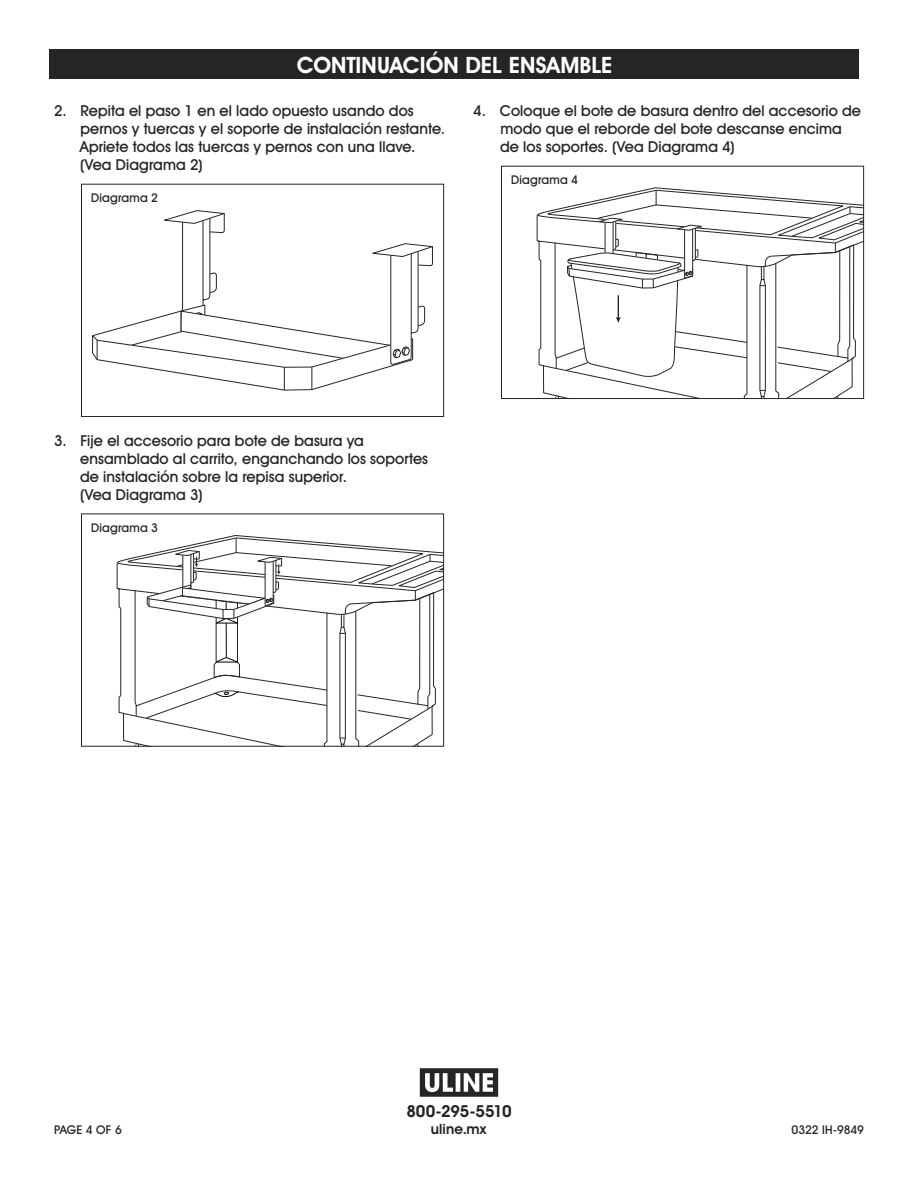
<style>
.page{position:relative;width:918px;height:1188px;background:#fff}
.page>*{position:absolute;margin:0;border:0;box-sizing:border-box;transform-origin:0 0}
.t1{font:700 22.5px "Uline Two Knine";letter-spacing:.005em;color:#fff}
.t2{font:700 16.5px "Uline Two Knine";letter-spacing:-.015em;color:#252525}
.t3{font:15px/18px "Uline Two Knine";letter-spacing:.005em;color:#252525}
.t4{font:700 14.25px "Uline Two Knine";letter-spacing:.01em;color:#252525}
.t5{font:12px "Uline Two Knine";letter-spacing:.015em;color:#252525}
.t6{font:12px "Uline Two Knine";letter-spacing:-.01em;color:#252525}
</style>
<div class="page">
<svg style="left:92px;top:210px;width:341px;height:181px"></svg>
<div style="left:81px;top:184px;width:363px;height:233px;border:1px solid #252525"></div>
<svg style="left:117px;top:535px;width:325px;height:210px"></svg>
<div style="left:81px;top:514px;width:363px;height:233px;border:1px solid #252525"></div>
<svg style="left:537px;top:187px;width:325px;height:210px"></svg>
<div style="left:501px;top:166px;width:363px;height:233px;border:1px solid #252525"></div>
<div style="left:50px;top:50px;width:810px;height:30px;background:#252525"></div>
<svg style="left:420px;top:1068px;width:78px;height:29px"></svg>
<h1 class="t1" style="left:297px;top:51px;width:317px">CONTINUACIÓN DEL ENSAMBLE</h1>
<p class="t3" style="left:80px;top:101px;width:367px;text-indent:-26px">2. Repita el paso 1 en el lado opuesto usando dos pernos y tuercas y el soporte de instalación restante.<br>Apriete todos las tuercas y pernos con una llave. (Vea Diagrama 2)</p>
<p class="t5" style="left:91px;top:190px;width:68px">Diagrama 2</p>
<p class="t3" style="left:500px;top:101px;width:362px;text-indent:-27px">4. Coloque el bote de basura dentro del accesorio de modo que el reborde del bote descanse encima de los soportes. (Vea Diagrama 4)</p>
<p class="t5" style="left:511px;top:172px;width:68px">Diagrama 4</p>
<p class="t3" style="left:80px;top:431px;width:350px;text-indent:-26px">3. Fije el accesorio para bote de basura ya ensamblado al carrito, enganchando los soportes de instalación sobre la repisa superior.<br>(Vea Diagrama 3)</p>
<p class="t5" style="left:91px;top:520px;width:68px">Diagrama 3</p>
<p class="t2" style="left:406px;top:1101px;width:107px">800-295-5510</p>
<p class="t4" style="left:431px;top:1120px;width:57px">uline.mx</p>
<p class="t5" style="left:54px;top:1122px;width:69px">PAGE 4 OF 6</p>
<p class="t6" style="left:792px;top:1122px;width:74px">0322 IH-9849</p>
</div>
